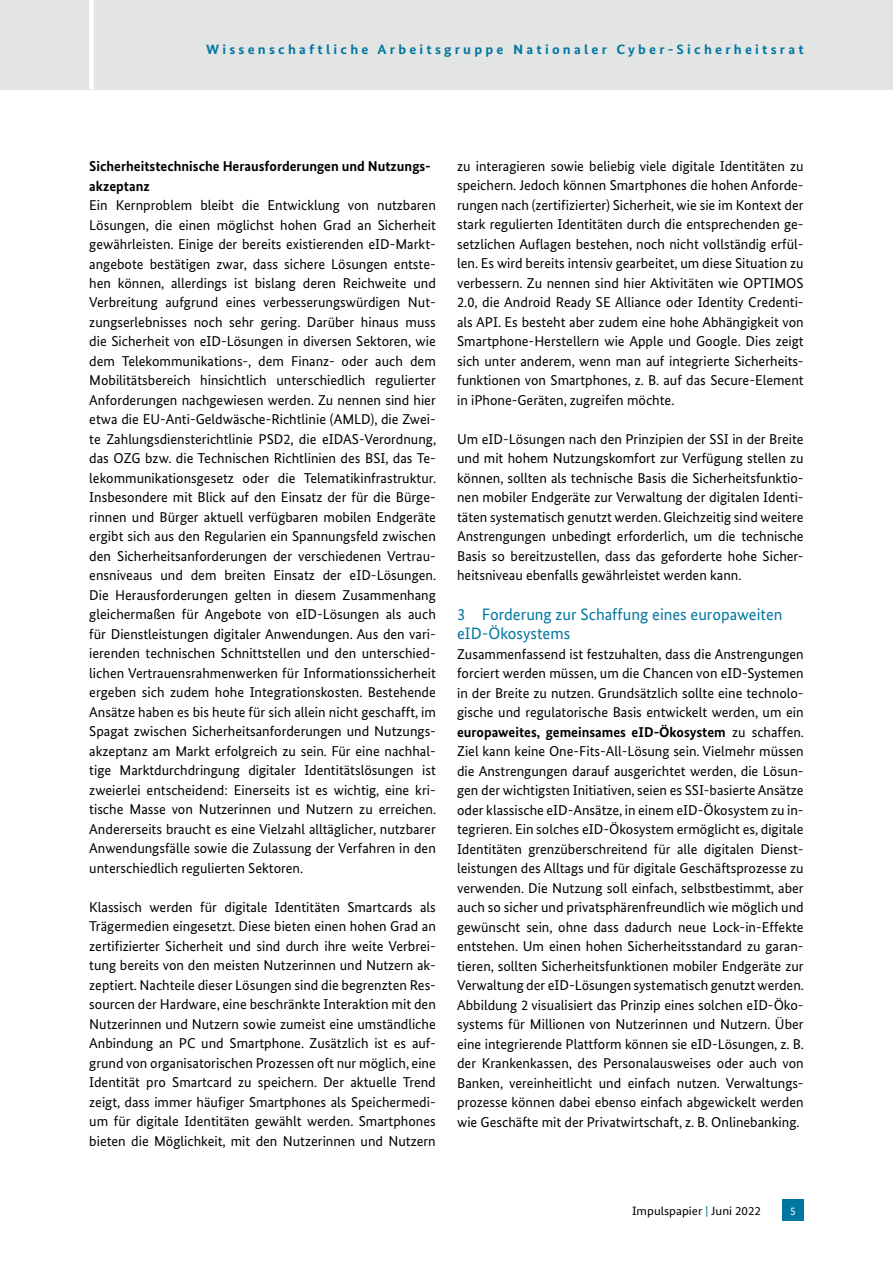
<style>
.page{position:relative;width:893px;height:1263px;background:#fff}
.page>*{position:absolute;margin:0;border:0;box-sizing:border-box;transform-origin:0 0}
.t1{font:16.5px/19.5px "Bundes Sans";color:#0076a0}
.t2{font:14.25px/19.5px "Bundes Sans";color:#000;text-align:justify}
.t3{font:700 14.25px/19.5px "Bundes Sans";color:#000}
.t4{font:700 13.5px "Bundes Sans";letter-spacing:.22em;color:#0076a0;scale:1.08 1}
.t5{font:12px "Bundes Sans";color:#000;scale:1.08 1}
.t6{font:11.25px "Bundes Sans";color:#fff}
.s1{font-weight:700}
.s2{color:#0076a0}
</style>
<div class="page">
<div style="left:782px;top:1199px;width:22px;height:21px;background:#0076a0"></div>
<div style="left:0;top:0;width:893px;height:89px;background:#e3e4e4"></div>
<div style="left:89px;top:0;width:5px;height:89px;background:#fff"></div>
<p class="t4" style="left:206px;top:41px;width:555px">Wissenschaftliche Arbeitsgruppe Nationaler Cyber-Sicherheitsrat</p>
<h2 class="t3" style="left:89px;top:156px;width:343px">Sicherheitstechnische Herausforderungen und Nutzungs&shy;akzeptanz</h2>
<p class="t2" style="left:89px;top:195px;width:348px">Ein Kernproblem bleibt die Entwicklung von nutzbaren Lösungen, die einen möglichst hohen Grad an Sicherheit gewährleisten. Einige der bereits existierenden eID-Markt&shy;angebote bestätigen zwar, dass sichere Lösungen entste&shy;hen können, allerdings ist bislang deren Reichweite und Verbreitung aufgrund eines verbesserungswürdigen Nut&shy;zungserlebnisses noch sehr gering. Darüber hinaus muss die Sicherheit von eID-Lösungen in diversen Sektoren, wie dem Telekommunikations-, dem Finanz- oder auch dem Mobilitätsbereich hinsichtlich unterschiedlich regulierter Anforderungen nachgewiesen werden. Zu nennen sind hier etwa die EU-Anti-Geldwäsche-Richtlinie (AMLD), die Zwei&shy;te Zahlungsdiensterichtlinie PSD2, die eIDAS-Verordnung, das OZG bzw. die Technischen Richtlinien des BSI, das Te&shy;lekommunikationsgesetz oder die Telematikinfrastruktur.<br>Insbesondere mit Blick auf den Einsatz der für die Bürge&shy;rinnen und Bürger aktuell verfügbaren mobilen Endgeräte ergibt sich aus den Regularien ein Spannungsfeld zwischen den Sicherheitsanforderungen der verschiedenen Vertrau&shy;ensniveaus und dem breiten Einsatz der eID-Lösungen.<br>Die Herausforderungen gelten in diesem Zusammenhang gleichermaßen für Angebote von eID-Lösungen als auch für Dienstleistungen digitaler Anwendungen. Aus den vari&shy;ierenden technischen Schnittstellen und den unterschied&shy;lichen Vertrauensrahmenwerken für Informationssicherheit ergeben sich zudem hohe Integrationskosten. Bestehende Ansätze haben es bis heute für sich allein nicht geschafft, im Spagat zwischen Sicherheitsanforderungen und Nutzungs&shy;akzeptanz am Markt erfolgreich zu sein. Für eine nachhal&shy;tige Marktdurchdringung digitaler Identitätslösungen ist zweierlei entscheidend: Einerseits ist es wichtig, eine kri&shy;tische Masse von Nutzerinnen und Nutzern zu erreichen.<br>Andererseits braucht es eine Vielzahl alltäglicher, nutzbarer Anwendungsfälle sowie die Zulassung der Verfahren in den unterschiedlich regulierten Sektoren.</p>
<p class="t2" style="left:89px;top:897px;width:348px">Klassisch werden für digitale Identitäten Smartcards als Trägermedien eingesetzt. Diese bieten einen hohen Grad an zertifizierter Sicherheit und sind durch ihre weite Verbrei&shy;tung bereits von den meisten Nutzerinnen und Nutzern ak&shy;zeptiert. Nachteile dieser Lösungen sind die begrenzten Res&shy;sourcen der Hardware, eine beschränkte Interaktion mit den Nutzerinnen und Nutzern sowie zumeist eine umständliche Anbindung an PC und Smartphone. Zusätzlich ist es auf&shy;grund von organisatorischen Prozessen oft nur möglich, eine Identität pro Smartcard zu speichern. Der aktuelle Trend zeigt, dass immer häufiger Smartphones als Speichermedi&shy;um für digitale Identitäten gewählt werden. Smartphones bieten die Möglichkeit, mit den Nutzerinnen und Nutzern</p>
<p class="t2" style="left:457px;top:156px;width:348px">zu interagieren sowie beliebig viele digitale Identitäten zu speichern. Jedoch können Smartphones die hohen Anforde&shy;rungen nach (zertifizierter) Sicherheit, wie sie im Kontext der stark regulierten Identitäten durch die entsprechenden ge&shy;setzlichen Auflagen bestehen, noch nicht vollständig erfül&shy;len. Es wird bereits intensiv gearbeitet, um diese Situation zu verbessern. Zu nennen sind hier Aktivitäten wie OPTIMOS 2.0, die Android Ready SE Alliance oder Identity Credenti&shy;als API. Es besteht aber zudem eine hohe Abhängigkeit von Smartphone-Herstellern wie Apple und Google. Dies zeigt sich unter anderem, wenn man auf integrierte Sicherheits&shy;funktionen von Smartphones, z. B. auf das Secure-Element in iPhone-Geräten, zugreifen möchte.</p>
<p class="t2" style="left:457px;top:429px;width:348px">Um eID-Lösungen nach den Prinzipien der SSI in der Breite und mit hohem Nutzungskomfort zur Verfügung stellen zu können, sollten als technische Basis die Sicherheitsfunktio&shy;nen mobiler Endgeräte zur Verwaltung der digitalen Identi&shy;täten systematisch genutzt werden. Gleichzeitig sind weitere Anstrengungen unbedingt erforderlich, um die technische Basis so bereitzustellen, dass das geforderte hohe Sicher&shy;heitsniveau ebenfalls gewährleistet werden kann.</p>
<h1 class="t1" style="left:457px;top:604px;width:327px">3 Forderung zur Schaffung eines europaweiten eID-Ökosystems</h1>
<p class="t2" style="left:457px;top:644px;width:348px">Zusammenfassend ist festzuhalten, dass die Anstrengungen forciert werden müssen, um die Chancen von eID-Systemen in der Breite zu nutzen. Grundsätzlich sollte eine technolo&shy;gische und regulatorische Basis entwickelt werden, um ein <span class="s1">europaweites, gemeinsames eID-Ökosystem</span> zu schaffen.<br>Ziel kann keine One-Fits-All-Lösung sein. Vielmehr müssen die Anstrengungen darauf ausgerichtet werden, die Lösun&shy;gen der wichtigsten Initiativen, seien es SSI-basierte Ansätze oder klassische eID-Ansätze, in einem eID-Ökosystem zu in&shy;tegrieren. Ein solches eID-Ökosystem ermöglicht es, digitale Identitäten grenzüberschreitend für alle digitalen Dienst&shy;leistungen des Alltags und für digitale Geschäftsprozesse zu verwenden. Die Nutzung soll einfach, selbstbestimmt, aber auch so sicher und privatsphärenfreundlich wie möglich und gewünscht sein, ohne dass dadurch neue Lock-in-Effekte entstehen. Um einen hohen Sicherheitsstandard zu garan&shy;tieren, sollten Sicherheitsfunktionen mobiler Endgeräte zur Verwaltung der eID-Lösungen systematisch genutzt werden.<br>Abbildung 2 visualisiert das Prinzip eines solchen eID-Öko&shy;systems für Millionen von Nutzerinnen und Nutzern. Über eine integrierende Plattform können sie eID-Lösungen, z. B. der Krankenkassen, des Personalausweises oder auch von Banken, vereinheitlicht und einfach nutzen. Verwaltungs&shy;prozesse können dabei ebenso einfach abgewickelt werden wie Geschäfte mit der Privatwirtschaft, z. B. Onlinebanking.</p>
<p class="t5" style="left:632px;top:1204px;width:121px">Impulspapier <span class="s2">|</span> Juni 2022</p>
<p class="t6" style="left:790px;top:1204px;width:7px">5</p>
</div>
